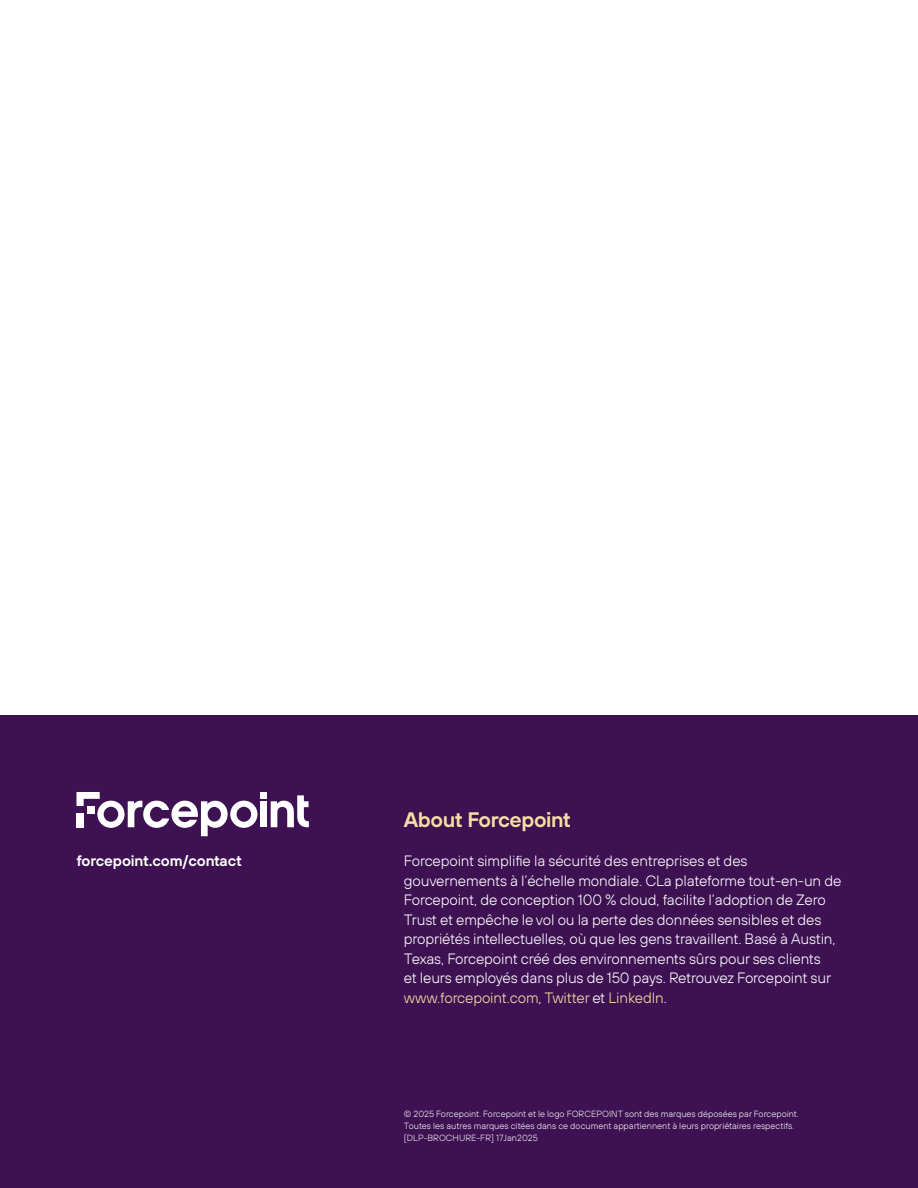
<style>
.page{position:relative;width:918px;height:1188px;background:#fff}
.page>*{position:absolute;margin:0;border:0;box-sizing:border-box;transform-origin:0 0}
.t1{font:600 21px "FP Sans";letter-spacing:-.02em;color:#f6dfa4}
.t2{font:300 15px/19.5px "FP Sans";letter-spacing:-.01em;color:#fff}
.t3{font:600 15px "FP Sans";letter-spacing:-.01em;color:#fff}
.t4{font:300 9px/12px "FP Sans";color:#f5f6f6}
.s1{color:#f6dfa4}
</style>
<div class="page">
<div style="left:0;top:716px;width:918px;height:472px;background:#3d1152"></div>
<div style="left:76px;top:813px;width:8px;height:14px;background:#fff"></div>
<div style="left:260px;top:792px;width:7px;height:6px;background:#fff"></div>
<div style="left:260px;top:801px;width:7px;height:26px;background:#fff"></div>
<svg style="left:271px;top:795px;width:38px;height:33px"></svg>
<svg style="left:77px;top:792px;width:180px;height:44px"></svg>
<h1 class="t1" style="left:404px;top:806px;width:169px">About Forcepoint</h1>
<p class="t3" style="left:76px;top:851px;width:167px">forcepoint.com/contact</p>
<p class="t2" style="left:404px;top:851px;width:439px">Forcepoint simplifie la sécurité des entreprises et des gouvernements à l’échelle mondiale. CLa plateforme tout-en-un de Forcepoint, de conception 100 % cloud, facilite l’adoption de Zero Trust et empêche le vol ou la perte des données sensibles et des propriétés intellectuelles, où que les gens travaillent. Basé à Austin, Texas, Forcepoint créé des environnements sûrs pour ses clients<br>et leurs employés dans plus de 150 pays. Retrouvez Forcepoint sur <span class="s1">www.forcepoint.com</span>, <span class="s1">Twitter</span> et <span class="s1">LinkedIn</span>.</p>
<p class="t4" style="left:404px;top:1107px;width:396px">© 2025 Forcepoint. Forcepoint et le logo FORCEPOINT sont des marques déposées par Forcepoint.<br>Toutes les autres marques citées dans ce document appartiennent à leurs propriétaires respectifs. [DLP-BROCHURE-FR] 17Jan2025</p>
</div>
